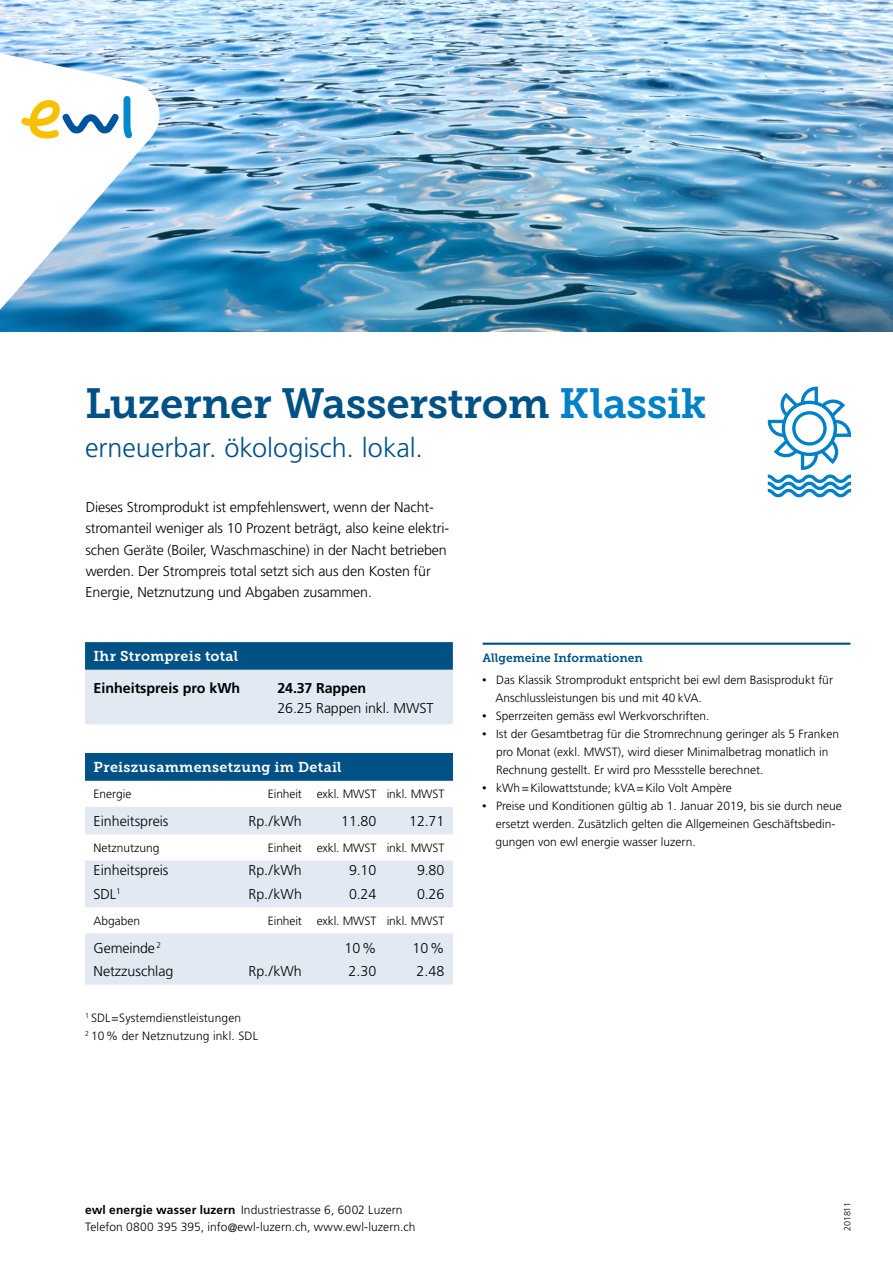
<style>
.page{position:relative;width:893px;height:1263px;background:#fff}
.page>*{position:absolute;margin:0;border:0;box-sizing:border-box;transform-origin:0 0}
.t1{font:42px "Museo Slab 700";letter-spacing:-.01em;color:#005185}
.t2{font:300 27px "Frutiger LT Std";color:#005185}
.t3{font:300 14.25px/21px "Frutiger LT Std";letter-spacing:-.01em;color:#000}
.t4{font:14.25px "Museo Slab 700";letter-spacing:.02em;color:#fff}
.t5{font:700 14.25px "Frutiger LT Std";color:#000}
.t6{font:300 12px/18px "Frutiger LT Std";color:#000}
.t7{font:12px "Museo Slab 700";color:#005185}
.t8{font:300 9px "Frutiger LT Std";letter-spacing:-.015em;color:#000}
.s1{color:#0080c8}
.s2{font-size:9px}
.s3{font-weight:700}
</style>
<div class="page">
<img style="left:0;top:0;width:893px;height:332px">
<hr style="left:483px;top:643px;width:367px;height:2px;background:#005185">
<svg style="left:85px;top:642px;width:368px;height:82px;background:#96b5ce"></svg>
<div style="left:85px;top:753px;width:368px;height:28px;background:#005185"></div>
<svg style="left:85px;top:807px;width:368px;height:177px;fill:#e2e9f3"></svg>
<div style="left:85px;top:860px;width:368px;height:47px;background:#e2e9f3"></div>
<svg style="left:768px;top:387px;width:83px;height:110px"></svg>
<svg style="left:0;top:53px;width:160px;height:257px"></svg>
<h1 class="t1" style="left:85px;top:380px;width:623px">Luzerner Wasserstrom <span class="s1">Klassik</span></h1>
<h2 class="t2" style="left:85px;top:433px;width:339px">erneuerbar. ökologisch. lokal.</h2>
<p class="t3" style="left:86px;top:497px;width:365px">Dieses Stromprodukt ist empfehlenswert, wenn der Nacht&shy;stromanteil weniger als 10 Prozent beträgt, also keine elektri&shy;schen Geräte (Boiler, Waschmaschine) in der Nacht betrieben werden. Der Strompreis total setzt sich aus den Kosten für Energie, Netznutzung und Abgaben zusammen.</p>
<p class="t4" style="left:94px;top:648px;width:146px">Ihr Strompreis total</p>
<p class="t5" style="left:94px;top:680px;width:148px">Einheitspreis pro kWh</p>
<p class="t5" style="left:277px;top:680px;width:90px">24.37 Rappen</p>
<p class="t3" style="left:277px;top:697px;width:158px">26.25 Rappen inkl. MWST</p>
<p class="t4" style="left:94px;top:759px;width:250px">Preiszusammensetzung im Detail</p>
<p class="t6" style="left:94px;top:785px;width:40px">Energie</p>
<p class="t6" style="left:268px;top:785px;width:178px">Einheit exkl. MWST inkl. MWST</p>
<p class="t3" style="left:94px;top:811px;width:76px">Einheitspreis</p>
<p class="t3" style="left:248px;top:811px;width:55px">Rp./kWh</p>
<p class="t3" style="left:341px;top:811px;width:37px">11.80</p>
<p class="t3" style="left:409px;top:811px;width:37px">12.71</p>
<p class="t6" style="left:94px;top:839px;width:68px">Netznutzung</p>
<p class="t6" style="left:268px;top:839px;width:178px">Einheit exkl. MWST inkl. MWST</p>
<p class="t3" style="left:94px;top:860px;width:76px">Einheitspreis</p>
<p class="t3" style="left:248px;top:860px;width:55px">Rp./kWh</p>
<p class="t3" style="left:349px;top:860px;width:29px">9.10</p>
<p class="t3" style="left:417px;top:860px;width:29px">9.80</p>
<p class="t3" style="left:94px;top:884px;width:29px">SDL<sup>1</sup></p>
<p class="t3" style="left:248px;top:884px;width:55px">Rp./kWh</p>
<p class="t3" style="left:349px;top:884px;width:29px">0.24</p>
<p class="t3" style="left:417px;top:884px;width:29px">0.26</p>
<p class="t6" style="left:94px;top:912px;width:48px">Abgaben</p>
<p class="t6" style="left:268px;top:912px;width:178px">Einheit exkl. MWST inkl. MWST</p>
<p class="t3" style="left:94px;top:937px;width:69px">Gemeinde <sup>2</sup></p>
<p class="t3" style="left:344px;top:937px;width:33px">10%</p>
<p class="t3" style="left:412px;top:937px;width:33px">10%</p>
<p class="t3" style="left:94px;top:961px;width:81px">Netzzuschlag</p>
<p class="t3" style="left:248px;top:961px;width:55px">Rp./kWh</p>
<p class="t3" style="left:349px;top:961px;width:29px">2.30</p>
<p class="t3" style="left:417px;top:961px;width:29px">2.48</p>
<p class="t6" style="left:85px;top:1009px;width:174px"><sup>1</sup> SDL=Systemdienstleistungen<br><sup>2</sup> 10% der Netznutzung inkl. SDL</p>
<p class="t7" style="left:483px;top:651px;width:162px">Allgemeine Informationen</p>
<p class="t6" style="left:495px;top:671px;width:339px;text-indent:-13px"><span class="s2">•</span> Das Klassik Stromprodukt entspricht bei ewl dem Basisprodukt für<br>Anschlussleistungen bis und mit 40 kVA.</p>
<p class="t6" style="left:482px;top:707px;width:229px"><span class="s2">•</span> Sperrzeiten gemäss ewl Werkvorschriften.</p>
<p class="t6" style="left:496px;top:725px;width:345px;text-indent:-14px"><span class="s2">•</span> Ist der Gesamtbetrag für die Stromrechnung geringer als 5 Franken pro Monat (exkl. MWST), wird dieser Minimalbetrag monatlich in<br>Rechnung gestellt. Er wird pro Messstelle berechnet.</p>
<p class="t6" style="left:482px;top:779px;width:251px"><span class="s2">•</span> kWh=Kilowattstunde; kVA=Kilo Volt Ampère</p>
<p class="t6" style="left:496px;top:797px;width:348px;text-indent:-13px"><span class="s2">•</span> Preise und Konditionen gültig ab 1. Januar 2019, bis sie durch neue ersetzt werden. Zusätzlich gelten die Allgemeinen Geschäftsbedin&shy;gungen von ewl energie wasser luzern.</p>
<p class="t6" style="left:85px;top:1202px;width:332px;line-height:16.5px"><span class="s3">ewl energie wasser luzern</span> Industriestrasse 6, 6002 Luzern<br>Telefon 0800 395 395, info@ewl-luzern.ch, www.ewl-luzern.ch</p>
<p class="t8" style="left:842px;top:1231px;width:30px;rotate:-90deg">201811</p>
</div>
